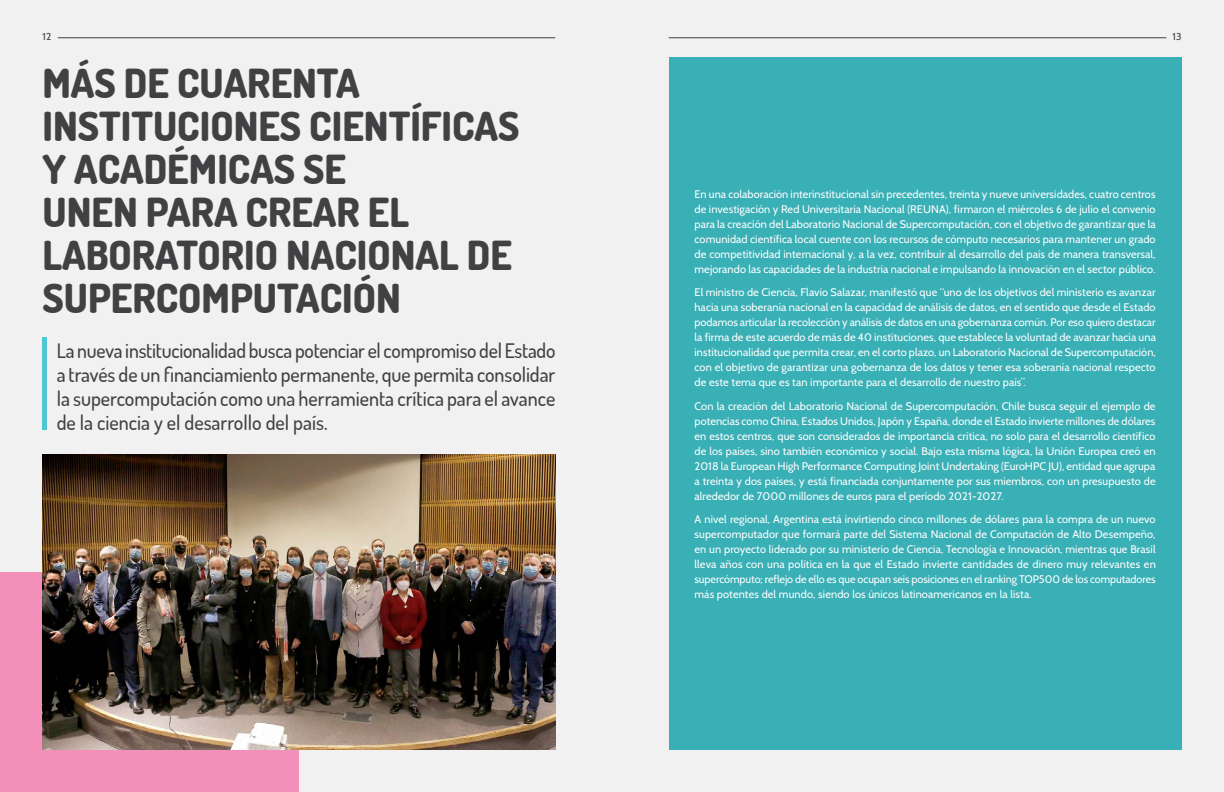
<style>
.page{position:relative;width:1224px;height:792px;background:#f1f1f2}
.page>*{position:absolute;margin:0;border:0;box-sizing:border-box;transform-origin:0 0}
.t1{font:800 40px/43px "Dosis";color:#414042}
.t2{font:500 20px/24px "Dosis";color:#414042;text-align:justify}
.t3{font:11px/15px "Cabin";letter-spacing:.01em;color:#fff;text-align:justify}
.t4{font:10px "Cabin";color:#414042}
</style>
<div class="page">
<div style="left:0;top:573px;width:299px;height:219px;background:#f290b9"></div>
<img style="left:43px;top:455px;width:512px;height:294px">
<div style="left:669px;top:57px;width:512px;height:692px;background:#39afb6"></div>
<hr style="left:43px;top:337px;width:4px;height:93px;background:#50c6d4">
<hr style="left:58px;top:38px;width:497px;height:1px;background:#414042">
<hr style="left:669px;top:38px;width:497px;height:1px;background:#414042">
<p class="t4" style="left:43px;top:30px;width:10px">12</p>
<p class="t4" style="left:1172px;top:30px;width:11px">13</p>
<h1 class="t1" style="left:43px;top:60px;width:478px">MÁS DE CUARENTA<br>INSTITUCIONES CIENTÍFICAS<br>Y ACADÉMICAS SE<br>UNEN PARA CREAR EL<br>LABORATORIO NACIONAL DE<br>SUPERCOMPUTACIÓN</h1>
<p class="t2" style="left:57px;top:337px;width:500px">La nueva institucionalidad busca potenciar el compromiso del Estado a través de un financiamiento permanente, que permita consolidar la supercomputación como una herramienta crítica para el avance de la ciencia y el desarrollo del país.</p>
<p class="t3" style="left:695px;top:186px;width:463px">En una colaboración interinstitucional sin precedentes, treinta y nueve universidades, cuatro centros de investigación y Red Universitaria Nacional (REUNA), firmaron el miércoles 6 de julio el convenio para la creación del Laboratorio Nacional de Supercomputación, con el objetivo de garantizar que la comunidad científica local cuente con los recursos de cómputo necesarios para mantener un grado de competitividad internacional y, a la vez, contribuir al desarrollo del país de manera transversal, mejorando las capacidades de la industria nacional e impulsando la innovación en el sector público.</p>
<p class="t3" style="left:695px;top:285px;width:463px">El ministro de Ciencia, Flavio Salazar, manifestó que “uno de los objetivos del ministerio es avanzar hacia una soberanía nacional en la capacidad de análisis de datos, en el sentido que desde el Estado podamos articular la recolección y análisis de datos en una gobernanza común. Por eso quiero destacar la firma de este acuerdo de más de 40 instituciones, que establece la voluntad de avanzar hacia una institucionalidad que permita crear, en el corto plazo, un Laboratorio Nacional de Supercomputación, con el objetivo de garantizar una gobernanza de los datos y tener esa soberanía nacional respecto de este tema que es tan importante para el desarrollo de nuestro país”.</p>
<p class="t3" style="left:695px;top:398px;width:463px">Con la creación del Laboratorio Nacional de Supercomputación, Chile busca seguir el ejemplo de potencias como China, Estados Unidos, Japón y España, donde el Estado invierte millones de dólares en estos centros, que son considerados de importancia crítica, no solo para el desarrollo científico de los países, sino también económico y social. Bajo esta misma lógica, la Unión Europea creó en 2018 la European High Performance Computing Joint Undertaking (EuroHPC JU), entidad que agrupa a treinta y dos países, y está financiada conjuntamente por sus miembros, con un presupuesto de alrededor de 7000 millones de euros para el período 2021-2027.</p>
<p class="t3" style="left:695px;top:512px;width:463px">A nivel regional, Argentina está invirtiendo cinco millones de dólares para la compra de un nuevo supercomputador que formará parte del Sistema Nacional de Computación de Alto Desempeño, en un proyecto liderado por su ministerio de Ciencia, Tecnología e Innovación, mientras que Brasil lleva años con una política en la que el Estado invierte cantidades de dinero muy relevantes en supercómputo; reflejo de ello es que ocupan seis posiciones en el ranking TOP500 de los computadores más potentes del mundo, siendo los únicos latinoamericanos en la lista.</p>
</div>
